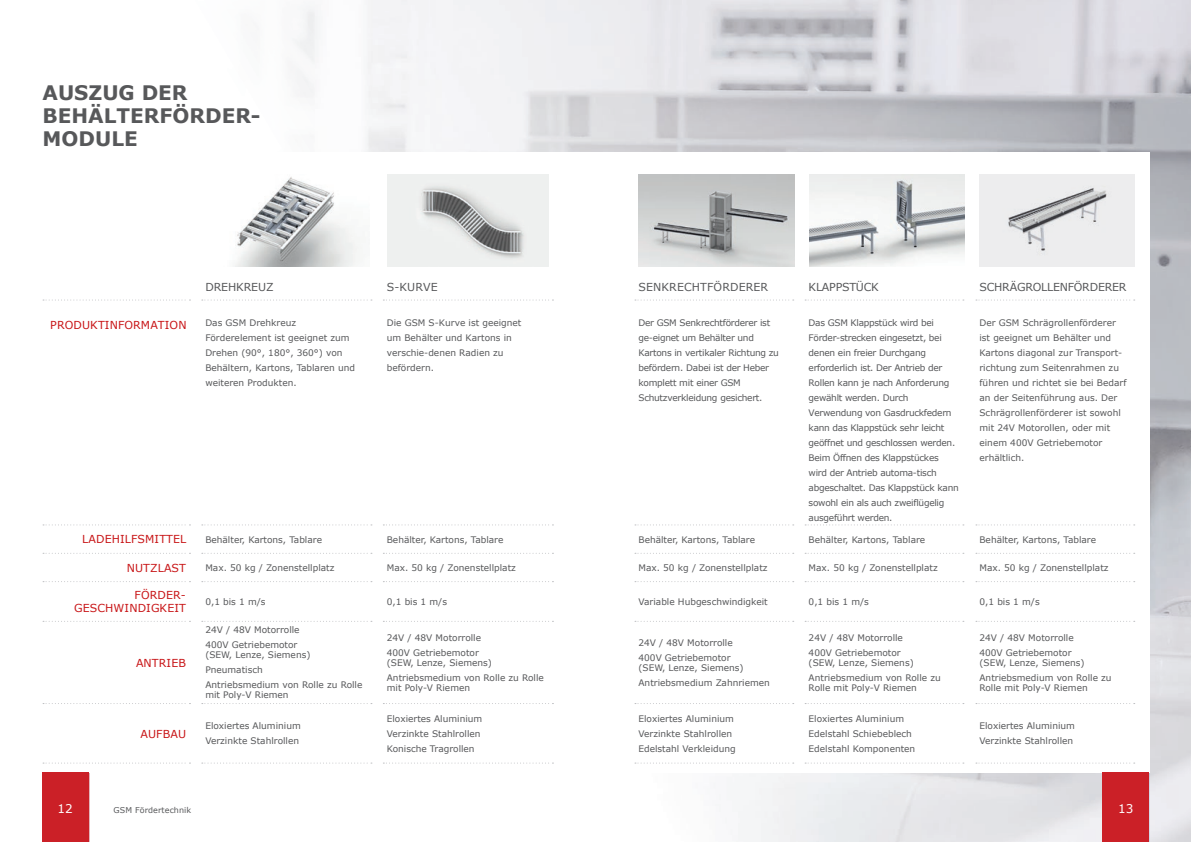
<style>
.page{position:relative;width:1191px;height:842px;background:#fff}
.page>*{position:absolute;margin:0;border:0;box-sizing:border-box;transform-origin:0 0}
.t1{font:700 20px/23px "Verdana";color:#57585a}
.t2{font:12px "Verdana";color:#fff}
.t3{font:11px/13px "Verdana";letter-spacing:.01em;color:#c81517;text-align:right}
.t4{font:11px "Verdana";letter-spacing:-.015em;color:#57585a}
.t5{font:11px "Verdana";letter-spacing:.01em;color:#57585a}
.t6{font:9px/15px "Verdana";color:#57585a}
.t7{font:9px/15px "Verdana";letter-spacing:-.03em;color:#57585a}
.t8{font:8px "Verdana";letter-spacing:.01em;color:#57585a}
</style>
<div class="page">
<img style="left:1149px;top:175px;width:42px;height:667px">
<svg style="left:43px;top:300px;width:147px;height:1px"></svg>
<svg style="left:202px;top:300px;width:170px;height:1px"></svg>
<svg style="left:383px;top:300px;width:170px;height:1px"></svg>
<svg style="left:43px;top:524px;width:147px;height:1px"></svg>
<svg style="left:202px;top:524px;width:170px;height:1px"></svg>
<svg style="left:383px;top:524px;width:170px;height:1px"></svg>
<svg style="left:43px;top:553px;width:147px;height:1px"></svg>
<svg style="left:202px;top:553px;width:170px;height:1px"></svg>
<svg style="left:383px;top:553px;width:170px;height:1px"></svg>
<svg style="left:43px;top:581px;width:147px;height:1px"></svg>
<svg style="left:202px;top:581px;width:170px;height:1px"></svg>
<svg style="left:383px;top:581px;width:170px;height:1px"></svg>
<svg style="left:43px;top:621px;width:147px;height:1px"></svg>
<svg style="left:202px;top:621px;width:170px;height:1px"></svg>
<svg style="left:383px;top:621px;width:170px;height:1px"></svg>
<svg style="left:43px;top:703px;width:147px;height:1px"></svg>
<svg style="left:202px;top:703px;width:170px;height:1px"></svg>
<svg style="left:383px;top:703px;width:170px;height:1px"></svg>
<svg style="left:43px;top:762px;width:147px;height:1px"></svg>
<svg style="left:202px;top:762px;width:170px;height:1px"></svg>
<svg style="left:383px;top:762px;width:170px;height:1px"></svg>
<svg style="left:635px;top:300px;width:158px;height:1px"></svg>
<svg style="left:805px;top:300px;width:159px;height:1px"></svg>
<svg style="left:976px;top:300px;width:158px;height:1px"></svg>
<svg style="left:635px;top:524px;width:158px;height:1px"></svg>
<svg style="left:805px;top:524px;width:159px;height:1px"></svg>
<svg style="left:976px;top:524px;width:158px;height:1px"></svg>
<svg style="left:635px;top:553px;width:158px;height:1px"></svg>
<svg style="left:805px;top:553px;width:159px;height:1px"></svg>
<svg style="left:976px;top:553px;width:158px;height:1px"></svg>
<svg style="left:635px;top:581px;width:158px;height:1px"></svg>
<svg style="left:805px;top:581px;width:159px;height:1px"></svg>
<svg style="left:976px;top:581px;width:158px;height:1px"></svg>
<svg style="left:635px;top:621px;width:158px;height:1px"></svg>
<svg style="left:805px;top:621px;width:159px;height:1px"></svg>
<svg style="left:976px;top:621px;width:158px;height:1px"></svg>
<svg style="left:635px;top:703px;width:158px;height:1px"></svg>
<svg style="left:805px;top:703px;width:159px;height:1px"></svg>
<svg style="left:976px;top:703px;width:158px;height:1px"></svg>
<svg style="left:635px;top:762px;width:158px;height:1px"></svg>
<svg style="left:805px;top:762px;width:159px;height:1px"></svg>
<svg style="left:976px;top:762px;width:158px;height:1px"></svg>
<img style="left:235px;top:177px;width:124px;height:89px">
<img style="left:639px;top:174px;width:155px;height:92px">
<img style="left:387px;top:174px;width:162px;height:92px">
<img style="left:809px;top:174px;width:155px;height:92px">
<img style="left:979px;top:174px;width:155px;height:92px">
<div style="left:43px;top:772px;width:46px;height:70px;background:#cb2027"></div>
<div style="left:1102px;top:772px;width:47px;height:70px;background:#cb2027"></div>
<h1 class="t1" style="left:43px;top:81px;width:219px">AUSZUG DER<br>BEHÄLTERFÖRDER-<br>MODULE</h1>
<p class="t4" style="left:205px;top:280px;width:70px">DREHKREUZ</p>
<p class="t4" style="left:387px;top:280px;width:52px">S-KURVE</p>
<p class="t3" style="left:50px;top:319px;width:138px">PRODUKTINFORMATION</p>
<p class="t6" style="left:205px;top:315px;width:151px">Das GSM Drehkreuz<br>Förderelement ist geeignet zum<br>Drehen (90°, 180°, 360°) von<br>Behältern, Kartons, Tablaren und weiteren Produkten.</p>
<p class="t6" style="left:387px;top:315px;width:136px">Die GSM S-Kurve ist geeignet um Behälter und Kartons in verschie-denen Radien zu befördern.</p>
<p class="t3" style="left:82px;top:533px;width:106px">LADEHILFSMITTEL</p>
<p class="t6" style="left:205px;top:532px;width:118px">Behälter, Kartons, Tablare</p>
<p class="t6" style="left:387px;top:532px;width:118px">Behälter, Kartons, Tablare</p>
<p class="t3" style="left:127px;top:561px;width:61px">NUTZLAST</p>
<p class="t6" style="left:205px;top:560px;width:131px">Max. 50 kg / Zonenstellplatz</p>
<p class="t6" style="left:387px;top:560px;width:131px">Max. 50 kg / Zonenstellplatz</p>
<p class="t3" style="left:74px;top:589px;width:113px">FÖRDER-<br>GESCHWINDIGKEIT</p>
<p class="t6" style="left:205px;top:594px;width:62px">0,1 bis 1 m/s</p>
<p class="t6" style="left:387px;top:594px;width:62px">0,1 bis 1 m/s</p>
<p class="t3" style="left:136px;top:656px;width:51px">ANTRIEB</p>
<p class="t6" style="left:205px;top:622px;width:96px">24V / 48V Motorrolle<br>400V Getriebemotor</p>
<p class="t6" style="left:205px;top:647px;width:159px">(SEW, Lenze, Siemens)<br>Pneumatisch<br>Antriebsmedium von Rolle zu Rolle</p>
<p class="t6" style="left:205px;top:687px;width:85px">mit Poly-V Riemen</p>
<p class="t6" style="left:387px;top:630px;width:96px">24V / 48V Motorrolle<br>400V Getriebemotor</p>
<p class="t6" style="left:387px;top:655px;width:159px">(SEW, Lenze, Siemens)<br>Antriebsmedium von Rolle zu Rolle</p>
<p class="t6" style="left:387px;top:680px;width:85px">mit Poly-V Riemen</p>
<p class="t3" style="left:140px;top:727px;width:47px">AUFBAU</p>
<p class="t6" style="left:205px;top:718px;width:97px">Eloxiertes Aluminium<br>Verzinkte Stahlrollen</p>
<p class="t6" style="left:387px;top:711px;width:97px">Eloxiertes Aluminium<br>Verzinkte Stahlrollen<br>Konische Tragrollen</p>
<p class="t5" style="left:638px;top:280px;width:131px">SENKRECHTFÖRDERER</p>
<p class="t4" style="left:808px;top:280px;width:72px">KLAPPSTÜCK</p>
<p class="t4" style="left:979px;top:280px;width:149px">SCHRÄGROLLENFÖRDERER</p>
<p class="t7" style="left:638px;top:315px;width:142px">Der GSM Senkrechtförderer ist ge-eignet um Behälter und<br>Kartons in vertikaler Richtung zu befördern. Dabei ist der Heber komplett mit einer GSM<br>Schutzverkleidung gesichert.</p>
<p class="t7" style="left:808px;top:315px;width:152px">Das GSM Klappstück wird bei<br>Förder-strecken eingesetzt, bei denen ein freier Durchgang erforderlich ist. Der Antrieb der<br>Rollen kann je nach Anforderung gewählt werden. Durch<br>Verwendung von Gasdruckfedern kann das Klappstück sehr leicht geöffnet und geschlossen werden.<br>Beim Öffnen des Klappstückes wird der Antrieb automa-tisch abgeschaltet. Das Klappstück kann sowohl ein als auch zweiflügelig ausgeführt werden.</p>
<p class="t6" style="left:979px;top:315px;width:148px">Der GSM Schrägrollenförderer ist geeignet um Behälter und<br>Kartons diagonal zur Transport&shy;richtung zum Seitenrahmen zu führen und richtet sie bei Bedarf an der Seitenführung aus. Der<br>Schrägrollenförderer ist sowohl mit 24V Motorollen, oder mit einem 400V Getriebemotor erhältlich.</p>
<p class="t6" style="left:638px;top:532px;width:118px">Behälter, Kartons, Tablare</p>
<p class="t6" style="left:808px;top:532px;width:118px">Behälter, Kartons, Tablare</p>
<p class="t6" style="left:979px;top:532px;width:118px">Behälter, Kartons, Tablare</p>
<p class="t6" style="left:638px;top:560px;width:131px">Max. 50 kg / Zonenstellplatz</p>
<p class="t6" style="left:808px;top:560px;width:131px">Max. 50 kg / Zonenstellplatz</p>
<p class="t6" style="left:979px;top:560px;width:131px">Max. 50 kg / Zonenstellplatz</p>
<p class="t6" style="left:638px;top:594px;width:131px">Variable Hubgeschwindigkeit</p>
<p class="t6" style="left:808px;top:594px;width:62px">0,1 bis 1 m/s</p>
<p class="t6" style="left:979px;top:594px;width:62px">0,1 bis 1 m/s</p>
<p class="t6" style="left:638px;top:635px;width:96px">24V / 48V Motorrolle<br>400V Getriebemotor</p>
<p class="t6" style="left:638px;top:660px;width:133px">(SEW, Lenze, Siemens)<br>Antriebsmedium Zahnriemen</p>
<p class="t6" style="left:808px;top:630px;width:96px">24V / 48V Motorrolle<br>400V Getriebemotor</p>
<p class="t6" style="left:808px;top:655px;width:134px">(SEW, Lenze, Siemens)<br>Antriebsmedium von Rolle zu</p>
<p class="t6" style="left:808px;top:680px;width:110px">Rolle mit Poly-V Riemen</p>
<p class="t6" style="left:979px;top:630px;width:96px">24V / 48V Motorrolle<br>400V Getriebemotor</p>
<p class="t6" style="left:979px;top:655px;width:134px">(SEW, Lenze, Siemens)<br>Antriebsmedium von Rolle zu</p>
<p class="t6" style="left:979px;top:680px;width:110px">Rolle mit Poly-V Riemen</p>
<p class="t6" style="left:638px;top:711px;width:99px">Eloxiertes Aluminium<br>Verzinkte Stahlrollen<br>Edelstahl Verkleidung</p>
<p class="t6" style="left:808px;top:711px;width:108px">Eloxiertes Aluminium<br>Edelstahl Schiebeblech<br>Edelstahl Komponenten</p>
<p class="t6" style="left:979px;top:718px;width:97px">Eloxiertes Aluminium<br>Verzinkte Stahlrollen</p>
<h2 class="t2" style="left:58px;top:801px;width:17px">12</h2>
<p class="t8" style="left:114px;top:805px;width:79px">GSM Fördertechnik</p>
<h2 class="t2" style="left:1118px;top:800px;width:17px">13</h2>
</div>
